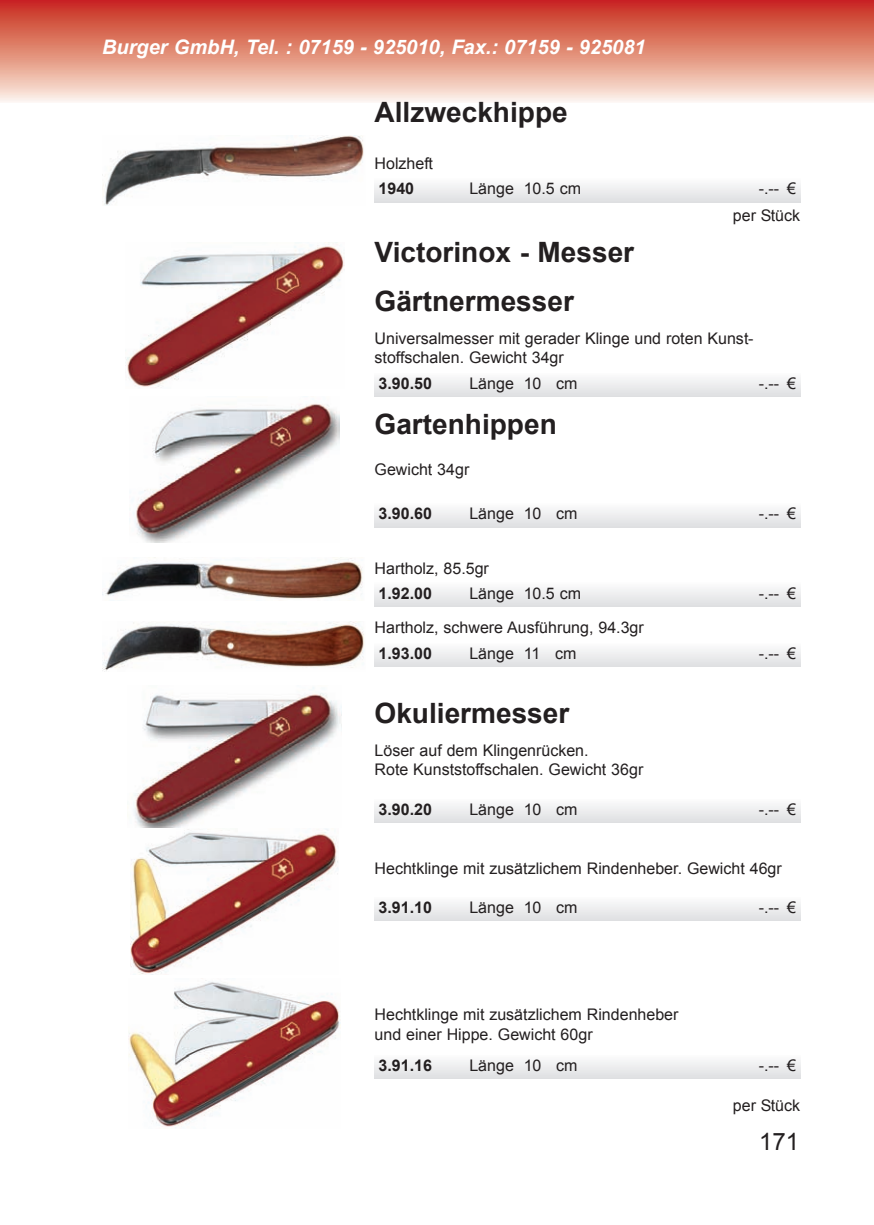
<style>
.page{position:relative;width:874px;height:1225px;background:#fff}
.page>*{position:absolute;margin:0;border:0;box-sizing:border-box;transform-origin:0 0}
.t1{font:700 28px "Arial";color:#231f20}
.t2{font:24px "Arial";color:#231f20}
.t3{font:italic 700 20px "Arial";color:#fff}
.t4{font:16px/19.2px "Arial";color:#231f20}
.t5{font:700 16px "Arial";color:#231f20}
</style>
<div class="page">
<svg style="left:0;top:0;width:873px;height:102px;background:#e18b7a"></svg>
<div style="left:374px;top:373px;width:91px;height:23px;background:linear-gradient(to right,#edeeef,#edeeef)"></div>
<div style="left:465px;top:373px;width:232px;height:23px;background:linear-gradient(to right,#edeeef,#edeeef)"></div>
<div style="left:697px;top:373px;width:85px;height:23px;background:linear-gradient(to right,#edeeef,#edeeef)"></div>
<svg style="left:782px;top:379px;width:17px;height:17px"></svg>
<div style="left:374px;top:643px;width:91px;height:24px;background:linear-gradient(to right,#ededee,#ededee)"></div>
<div style="left:465px;top:643px;width:232px;height:24px;background:linear-gradient(to right,#ededee,#ededee)"></div>
<div style="left:697px;top:643px;width:85px;height:24px;background:linear-gradient(to right,#ededee,#ededee)"></div>
<div style="left:782px;top:643px;width:17px;height:24px;background:linear-gradient(to bottom,#fcfcfc,#e0e1e3)"></div>
<div style="left:374px;top:583px;width:91px;height:23px;background:linear-gradient(to right,#edeeef,#edeeef)"></div>
<div style="left:465px;top:583px;width:232px;height:23px;background:linear-gradient(to right,#edeeef,#edeeef)"></div>
<div style="left:697px;top:583px;width:85px;height:23px;background:linear-gradient(to right,#edeeef,#edeeef)"></div>
<svg style="left:782px;top:589px;width:17px;height:17px"></svg>
<img style="left:125px;top:244px;width:219px;height:144px">
<img style="left:102px;top:557px;width:261px;height:42px">
<img style="left:102px;top:622px;width:262px;height:49px">
<img style="left:133px;top:403px;width:206px;height:139px">
<div style="left:374px;top:504px;width:91px;height:23px;background:#ededee"></div>
<div style="left:465px;top:504px;width:232px;height:23px;background:#ededee"></div>
<div style="left:697px;top:504px;width:85px;height:23px;background:#ededee"></div>
<div style="left:782px;top:504px;width:17px;height:23px;background:#ededee"></div>
<img style="left:133px;top:687px;width:208px;height:141px">
<div style="left:374px;top:799px;width:91px;height:23px;background:linear-gradient(to right,#edeeef,#edeeef)"></div>
<div style="left:465px;top:799px;width:232px;height:23px;background:linear-gradient(to right,#edeeef,#edeeef)"></div>
<div style="left:697px;top:799px;width:85px;height:23px;background:linear-gradient(to right,#edeeef,#edeeef)"></div>
<svg style="left:782px;top:805px;width:17px;height:17px"></svg>
<img style="left:131px;top:828px;width:207px;height:146px">
<div style="left:374px;top:897px;width:91px;height:23px;background:linear-gradient(to right,#eeeeef,#eeeeef)"></div>
<div style="left:465px;top:897px;width:232px;height:23px;background:linear-gradient(to right,#eeeeef,#eeeeef)"></div>
<div style="left:697px;top:897px;width:85px;height:23px;background:linear-gradient(to right,#eeeeef,#eeeeef)"></div>
<svg style="left:782px;top:903px;width:17px;height:17px"></svg>
<div style="left:374px;top:179px;width:91px;height:23px;background:#ededee"></div>
<div style="left:465px;top:179px;width:232px;height:23px;background:#ededee"></div>
<div style="left:697px;top:179px;width:85px;height:23px;background:#ededee"></div>
<div style="left:782px;top:179px;width:17px;height:23px;background:#ededee"></div>
<img style="left:102px;top:136px;width:262px;height:69px">
<img style="left:129px;top:980px;width:211px;height:148px">
<div style="left:374px;top:1055px;width:91px;height:23px;background:linear-gradient(to right,#edeeef,#edeeef)"></div>
<div style="left:465px;top:1055px;width:232px;height:23px;background:linear-gradient(to right,#edeeef,#edeeef)"></div>
<div style="left:697px;top:1055px;width:85px;height:23px;background:linear-gradient(to right,#edeeef,#edeeef)"></div>
<svg style="left:782px;top:1061px;width:17px;height:17px"></svg>
<p class="t3" style="left:102px;top:36px;width:544px">Burger GmbH, Tel. : 07159 - 925010, Fax.: 07159 - 925081</p>
<h1 class="t1" style="left:374px;top:97px;width:194px">Allzweckhippe</h1>
<p class="t4" style="left:374px;top:154px;width:60px">Holzheft</p>
<p class="t5" style="left:378px;top:180px;width:37px">1940</p>
<p class="t4" style="left:469px;top:179px;width:113px">Länge 10.5 cm</p>
<p class="t4" style="left:758px;top:179px;width:39px">-.-- €</p>
<h1 class="t1" style="left:374px;top:237px;width:261px">Victorinox - Messer</h1>
<h1 class="t1" style="left:374px;top:286px;width:201px">Gärtnermesser</h1>
<p class="t4" style="left:732px;top:206px;width:69px">per Stück</p>
<p class="t4" style="left:374px;top:329px;width:380px">Universalmesser mit gerader Klinge und roten Kunst - stoffschalen. Gewicht 34gr</p>
<p class="t5" style="left:378px;top:374px;width:55px">3.90.50</p>
<p class="t4" style="left:469px;top:373px;width:110px">Länge 10 cm</p>
<p class="t4" style="left:758px;top:373px;width:39px">-.-- €</p>
<h1 class="t1" style="left:374px;top:408px;width:184px">Gartenhippen</h1>
<p class="t4" style="left:374px;top:459px;width:96px">Gewicht 34gr</p>
<p class="t5" style="left:378px;top:505px;width:55px">3.90.60</p>
<p class="t4" style="left:469px;top:504px;width:110px">Länge 10 cm</p>
<p class="t4" style="left:758px;top:504px;width:39px">-.-- €</p>
<p class="t4" style="left:374px;top:558px;width:116px">Hartholz, 85.5gr</p>
<p class="t5" style="left:378px;top:584px;width:55px">1.92.00</p>
<p class="t4" style="left:469px;top:583px;width:113px">Länge 10.5 cm</p>
<p class="t4" style="left:758px;top:583px;width:39px">-.-- €</p>
<p class="t4" style="left:374px;top:618px;width:271px">Hartholz, schwere Ausführung, 94.3gr</p>
<p class="t5" style="left:378px;top:644px;width:55px">1.93.00</p>
<p class="t4" style="left:469px;top:644px;width:108px">Länge 11 cm</p>
<p class="t4" style="left:758px;top:644px;width:39px">-.-- €</p>
<h1 class="t1" style="left:374px;top:697px;width:196px">Okuliermesser</h1>
<p class="t4" style="left:374px;top:741px;width:270px">Löser auf dem Klingenrücken.<br>Rote Kunst stoffschalen. Gewicht 36gr</p>
<p class="t5" style="left:378px;top:800px;width:55px">3.90.20</p>
<p class="t4" style="left:469px;top:799px;width:110px">Länge 10 cm</p>
<p class="t4" style="left:758px;top:799px;width:39px">-.-- €</p>
<p class="t4" style="left:374px;top:859px;width:408px">Hechtklinge mit zusätzlichem Rindenheber. Gewicht 46gr</p>
<p class="t5" style="left:378px;top:898px;width:55px">3.91.10</p>
<p class="t4" style="left:469px;top:897px;width:110px">Länge 10 cm</p>
<p class="t4" style="left:758px;top:897px;width:39px">-.-- €</p>
<p class="t4" style="left:374px;top:1005px;width:305px">Hechtklinge mit zusätzlichem Rindenheber und einer Hippe. Gewicht 60gr</p>
<p class="t5" style="left:378px;top:1056px;width:55px">3.91.16</p>
<p class="t4" style="left:469px;top:1055px;width:110px">Länge 10 cm</p>
<p class="t4" style="left:758px;top:1055px;width:39px">-.-- €</p>
<p class="t4" style="left:732px;top:1096px;width:69px">per Stück</p>
<h2 class="t2" style="left:758px;top:1128px;width:42px">171</h2>
</div>
